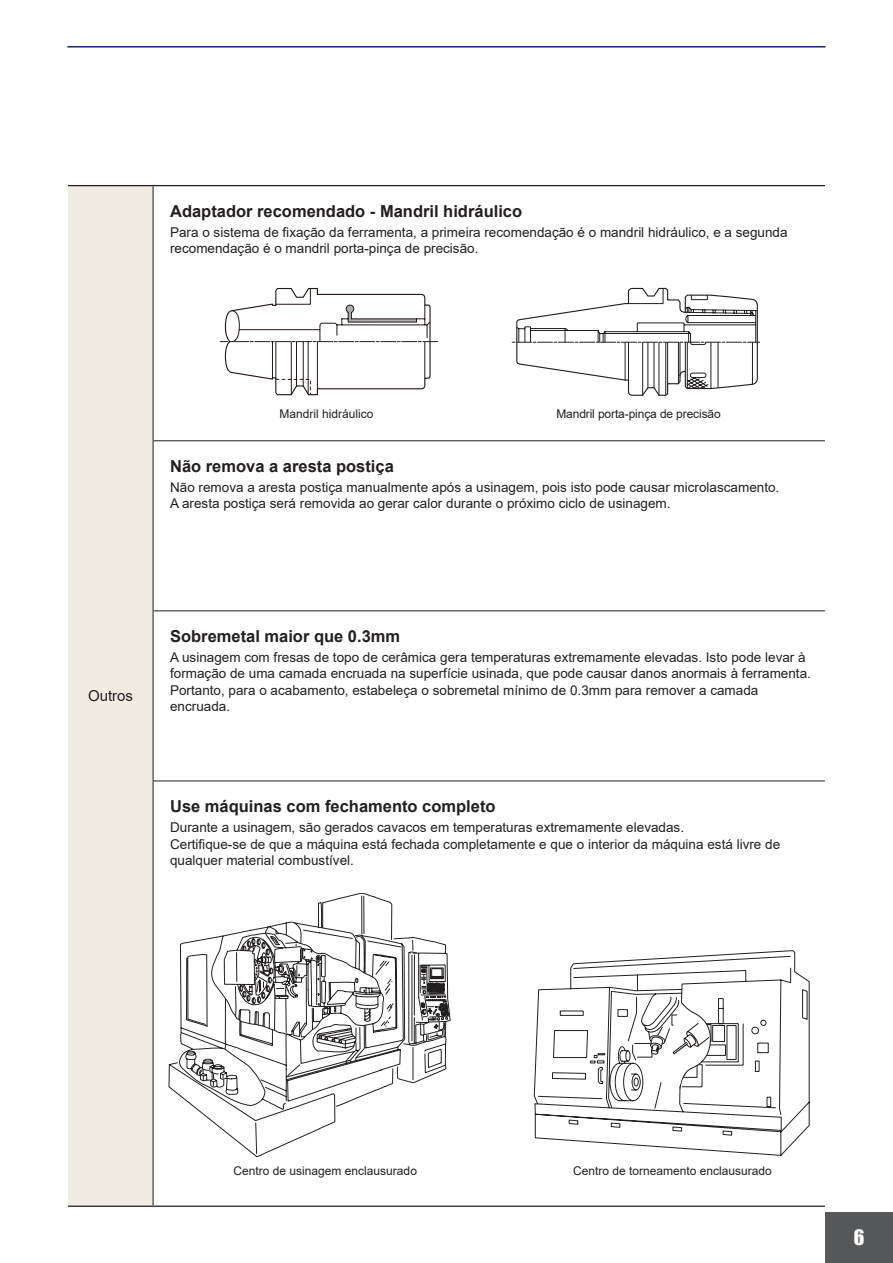
<style>
.page{position:relative;width:893px;height:1263px;background:#fff}
.page>*{position:absolute;margin:0;border:0;box-sizing:border-box;transform-origin:0 0}
.t1{font:19.5px "Impact";color:#fff}
.t2{font:700 16.5px "Arial";color:#231f20}
.t3{font:15px "Arial";color:#231f20}
.t4{font:13.5px/16.5px "Arial";color:#231f20}
.t5{font:12px "Arial";color:#231f20}
</style>
<div class="page">
<div style="left:825px;top:1212px;width:68px;height:51px;background:#57585a"></div>
<hr style="left:67px;top:46px;width:759px;height:2px;background:#142975">
<div style="left:68px;top:186px;width:85px;height:1020px;background:#f1ece2"></div>
<hr style="left:68px;top:1205px;width:85px;height:2px;background:#231f20">
<hr style="left:153px;top:1205px;width:672px;height:2px;background:#231f20">
<hr style="left:153px;top:781px;width:1px;height:424px;background:#231f20">
<hr style="left:153px;top:186px;width:1px;height:255px;background:#231f20">
<hr style="left:153px;top:441px;width:1px;height:170px;background:#231f20">
<hr style="left:153px;top:611px;width:1px;height:170px;background:#231f20">
<hr style="left:68px;top:185px;width:85px;height:1px;background:#231f20">
<hr style="left:153px;top:185px;width:672px;height:1px;background:#231f20">
<hr style="left:153px;top:440px;width:672px;height:1px;background:#231f20">
<hr style="left:153px;top:611px;width:672px;height:1px;background:#231f20">
<hr style="left:153px;top:781px;width:672px;height:1px;background:#231f20">
<svg style="left:220px;top:288px;width:218px;height:108px"></svg>
<svg style="left:511px;top:288px;width:248px;height:108px"></svg>
<svg style="left:210px;top:893px;width:241px;height:128px"></svg>
<svg style="left:169px;top:938px;width:281px;height:219px"></svg>
<svg style="left:196px;top:943px;width:253px;height:132px"></svg>
<svg style="left:534px;top:950px;width:275px;height:206px"></svg>
<svg style="left:650px;top:1002px;width:62px;height:87px"></svg>
<p class="t2" style="left:170px;top:199px;width:354px">Adaptador recomendado - Mandril hidráulico</p>
<p class="t4" style="left:170px;top:224px;width:619px">Para o sistema de fixação da ferramenta, a primeira recomendação é o mandril hidráulico, e a segunda recomendação é o mandril porta-pinça de precisão.</p>
<p class="t5" style="left:280px;top:405px;width:96px">Mandril hidráulico</p>
<p class="t5" style="left:556px;top:405px;width:166px">Mandril porta-pinça de precisão</p>
<p class="t2" style="left:170px;top:454px;width:225px">Não remova a aresta postiça</p>
<p class="t4" style="left:170px;top:479px;width:611px">Não remova a aresta postiça manualmente após a usinagem, pois isto pode causar microlascamento.<br>A aresta postiça será removida ao gerar calor durante o próximo ciclo de usinagem.</p>
<p class="t3" style="left:88px;top:686px;width:47px">Outros</p>
<p class="t2" style="left:170px;top:625px;width:232px">Sobremetal maior que 0.3mm</p>
<p class="t4" style="left:170px;top:649px;width:642px">A usinagem com fresas de topo de cerâmica gera temperaturas extremamente elevadas. Isto pode levar à formação de uma camada encruada na superfície usinada, que pode causar danos anormais à ferramenta.<br>Portanto, para o acabamento, estabeleça o sobremetal mínimo de 0.3mm para remover a camada encruada.</p>
<p class="t2" style="left:170px;top:795px;width:327px">Use máquinas com fechamento completo</p>
<p class="t4" style="left:170px;top:819px;width:612px">Durante a usinagem, são gerados cavacos em temperaturas extremamente elevadas.<br>Certifique-se de que a máquina está fechada completamente e que o interior da máquina está livre de qualquer material combustível.</p>
<p class="t5" style="left:234px;top:1162px;width:185px">Centro de usinagem enclausurado</p>
<p class="t5" style="left:573px;top:1162px;width:200px">Centro de torneamento enclausurado</p>
<h1 class="t1" style="left:854px;top:1222px;width:12px">6</h1>
</div>
